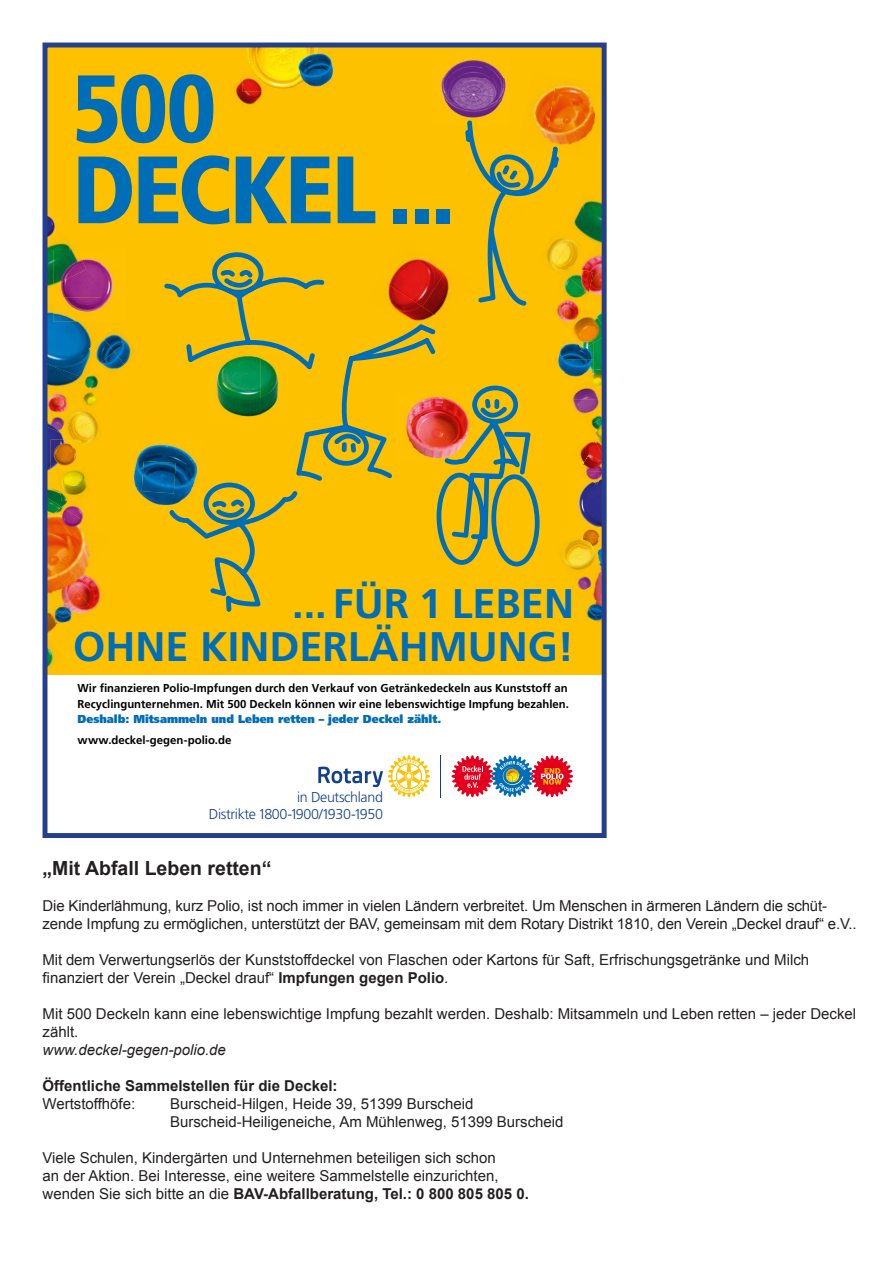
<style>
.page{position:relative;width:893px;height:1263px;background:#fff}
.page>*{position:absolute;margin:0;border:0;box-sizing:border-box;transform-origin:0 0}
.t1{font:900 condensed 95.4px/81.2px "Frutiger";letter-spacing:-.035em;color:#006db7}
.t2{font:700 41.4px/42.5px "Frutiger LT Std";color:#006db7;text-align:right}
.t3{font:700 19.5px "Arial";color:#231f20}
.t4{font:15px/18px "Arial";color:#231f20}
.t5{font:700 15px "Arial";color:#231f20}
.t6{font:italic 15px "Arial";color:#231f20}
.t7{font:300 14.25px/17.1px "Frutiger";letter-spacing:-.025em;color:#14408a;text-align:right}
.t8{font:700 11.4px/15.3px "Frutiger LT Std";color:#000}
.t9{font:900 11.4px "Frutiger";color:#006db7;scale:.95 1}
.t10{font:700 11.4px "Frutiger";color:#000}
.s1{font-weight:700}
</style>
<div class="page">
<div style="left:45px;top:45px;width:559px;height:629px;background:#fdc100"></div>
<img style="left:440px;top:59px;width:67px;height:62px">
<img style="left:557px;top:85px;width:39px;height:36px">
<img style="left:533px;top:86px;width:24px;height:35px">
<img style="left:49px;top:648px;width:5px;height:19px">
<img style="left:247px;top:49px;width:72px;height:40px">
<img style="left:76px;top:428px;width:22px;height:17px">
<img style="left:73px;top:409px;width:25px;height:19px">
<img style="left:89px;top:580px;width:13px;height:29px">
<img style="left:74px;top:591px;width:20px;height:23px">
<img style="left:49px;top:405px;width:18px;height:6px">
<img style="left:49px;top:514px;width:45px;height:66px">
<img style="left:49px;top:567px;width:17px;height:28px">
<img style="left:67px;top:566px;width:22px;height:25px">
<img style="left:52px;top:579px;width:25px;height:25px">
<img style="left:49px;top:612px;width:8px;height:20px">
<img style="left:49px;top:488px;width:10px;height:8px">
<img style="left:49px;top:496px;width:5px;height:18px">
<img style="left:49px;top:242px;width:24px;height:45px">
<img style="left:93px;top:378px;width:7px;height:11px">
<img style="left:93px;top:393px;width:4px;height:12px">
<img style="left:61px;top:470px;width:26px;height:24px">
<img style="left:235px;top:79px;width:28px;height:26px">
<img style="left:243px;top:70px;width:28px;height:21px">
<img style="left:49px;top:310px;width:49px;height:68px">
<img style="left:49px;top:364px;width:35px;height:41px">
<img style="left:49px;top:391px;width:18px;height:11px">
<svg style="left:78px;top:374px;width:15px;height:32px"></svg>
<img style="left:49px;top:433px;width:12px;height:38px">
<img style="left:61px;top:412px;width:15px;height:28px">
<img style="left:57px;top:469px;width:19px;height:14px">
<img style="left:49px;top:425px;width:15px;height:8px">
<svg style="left:49px;top:411px;width:18px;height:14px"></svg>
<img style="left:51px;top:440px;width:25px;height:29px">
<svg style="left:69px;top:440px;width:12px;height:9px"></svg>
<img style="left:53px;top:258px;width:65px;height:63px">
<img style="left:53px;top:250px;width:33px;height:36px">
<img style="left:53px;top:306px;width:43px;height:15px">
<img style="left:79px;top:507px;width:15px;height:16px">
<img style="left:55px;top:509px;width:32px;height:27px">
<svg style="left:54px;top:491px;width:25px;height:26px"></svg>
<img style="left:49px;top:216px;width:6px;height:21px">
<img style="left:94px;top:338px;width:9px;height:25px">
<img style="left:103px;top:328px;width:22px;height:24px">
<img style="left:100px;top:352px;width:23px;height:23px">
<img style="left:114px;top:340px;width:19px;height:26px">
<img style="left:88px;top:340px;width:12px;height:16px">
<img style="left:52px;top:613px;width:20px;height:10px">
<img style="left:66px;top:602px;width:8px;height:17px">
<img style="left:52px;top:605px;width:14px;height:8px">
<svg style="left:62px;top:603px;width:8px;height:6px"></svg>
<svg style="left:54px;top:615px;width:5px;height:9px"></svg>
<img style="left:298px;top:52px;width:37px;height:36px">
<img style="left:133px;top:458px;width:4px;height:33px">
<svg style="left:137px;top:121px;width:464px;height:501px"></svg>
<img style="left:207px;top:354px;width:80px;height:69px">
<img style="left:207px;top:348px;width:80px;height:6px">
<svg style="left:318px;top:755px;width:112px;height:42px"></svg>
<hr style="left:440px;top:755px;width:1px;height:42px;background:#14408a">
<svg style="left:452px;top:755px;width:121px;height:42px"></svg>
<div style="left:43px;top:43px;width:564px;height:795px;border:5px solid #253f8e"></div>
<h1 class="t1" style="left:72px;top:68px;width:385px">500<br>DECKEL ...</h1>
<h2 class="t2" style="left:73px;top:583px;width:502px">... FÜR 1 LEBEN<br>OHNE KINDERLÄHMUNG!</h2>
<p class="t8" style="left:78px;top:681px;width:493px">Wir finanzieren Polio-Impfungen durch den Verkauf von Getränkedeckeln aus Kunststoff an<br>Recyclingunternehmen. Mit 500 Deckeln können wir eine lebenswichtige Impfung bezahlen.</p>
<p class="t9" style="left:78px;top:712px;width:385px">Deshalb: Mitsammeln und Leben retten – jeder Deckel zählt.</p>
<p class="t10" style="left:78px;top:734px;width:155px">www.deckel-gegen-polio.de</p>
<p class="t7" style="left:209px;top:788px;width:175px">in Deutschland<br>Distrikte 1800-1900/1930-1950</p>
<h3 class="t3" style="left:43px;top:855px;width:230px">„Mit Abfall Leben retten“</h3>
<p class="t4" style="left:43px;top:896px;width:816px">Die Kinderlähmung, kurz Polio, ist noch immer in vielen Ländern verbreitet. Um Menschen in ärmeren Ländern die schüt&shy;zende Impfung zu ermöglichen, unterstützt der BAV, gemeinsam mit dem Rotary Distrikt 1810, den Verein „Deckel drauf“ e.V..</p>
<p class="t4" style="left:43px;top:950px;width:768px">Mit dem Verwertungserlös der Kunststoffdeckel von Flaschen oder Kartons für Saft, Erfrischungsgetränke und Milch finanziert der Verein „Deckel drauf“ <span class="s1">Impfungen gegen Polio</span>.</p>
<p class="t4" style="left:43px;top:1004px;width:815px">Mit 500 Deckeln kann eine lebenswichtige Impfung bezahlt werden. Deshalb: Mitsammeln und Leben retten – jeder Deckel zählt.</p>
<p class="t6" style="left:43px;top:1040px;width:185px">www.deckel-gegen-polio.de</p>
<p class="t5" style="left:43px;top:1075px;width:297px">Öffentliche Sammelstellen für die Deckel:</p>
<p class="t4" style="left:43px;top:1094px;width:94px">Wertstoffhöfe:</p>
<p class="t4" style="left:170px;top:1094px;width:395px">Burscheid-Hilgen, Heide 39, 51399 Burscheid<br>Burscheid-Heiligeneiche, Am Mühlenweg, 51399 Burscheid</p>
<p class="t4" style="left:43px;top:1148px;width:488px">Viele Schulen, Kindergärten und Unternehmen beteiligen sich schon<br>an der Aktion. Bei Interesse, eine weitere Sammelstelle einzurichten, wenden Sie sich bitte an die <span class="s1">BAV-Abfallberatung, Tel.: 0 800 805 805 0.</span></p>
</div>
